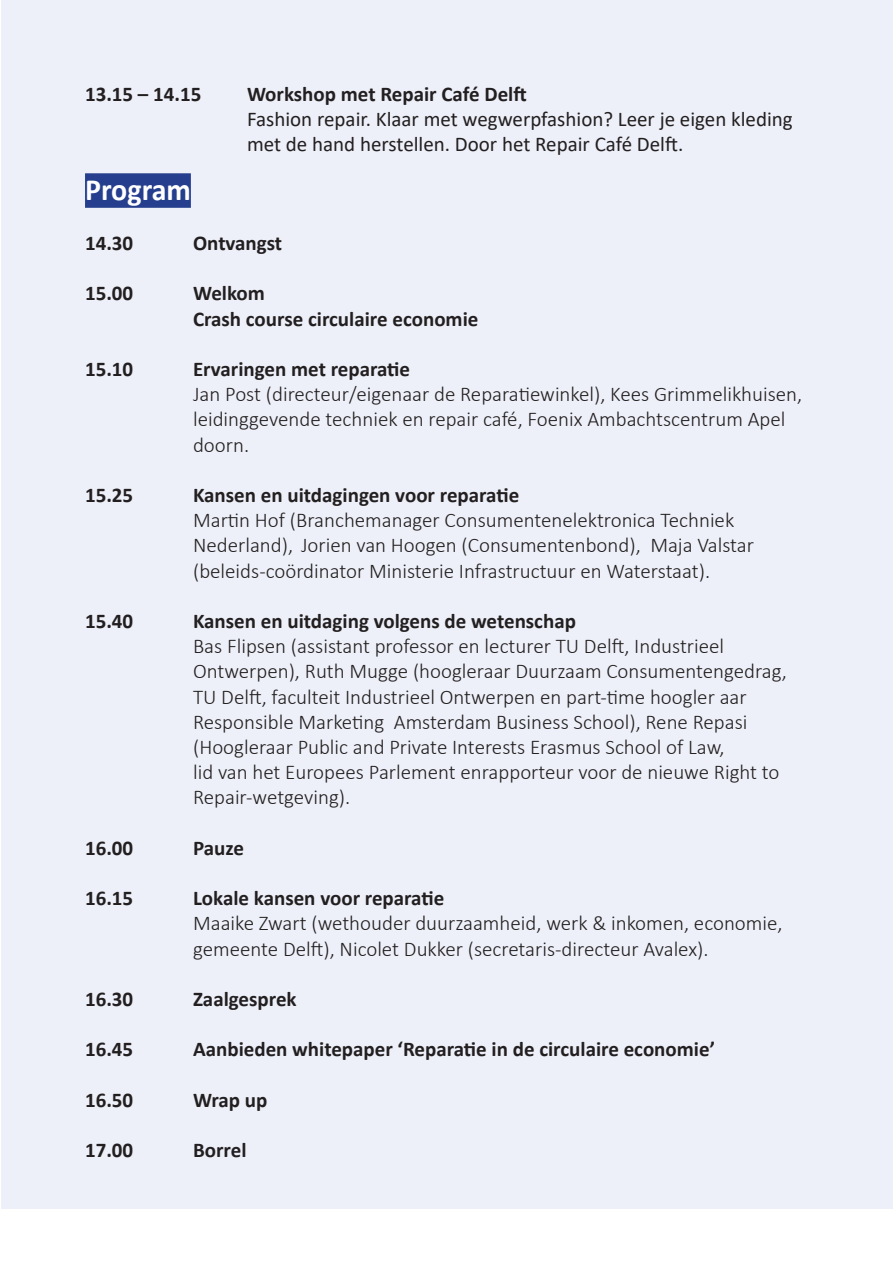
<style>
.page{position:relative;width:893px;height:1263px;background:#fff}
.page>*{position:absolute;margin:0;border:0;box-sizing:border-box;transform-origin:0 0}
.t1{font:700 30.9px "Calibri";color:#fff}
.t2{font:300 21px/25.2px "Calibri";color:#231f20}
.t3{font:700 21px "Calibri";color:#231f20}
.t4{font:21px/25.2px "Calibri";color:#231f20}
</style>
<div class="page">
<div style="left:2px;top:0;width:891px;height:1209px;background:#edf0f9"></div>
<div style="left:85px;top:173px;width:106px;height:35px;background:#253f8e"></div>
<p class="t3" style="left:85px;top:79px;width:118px">13.15 – 14.15</p>
<p class="t3" style="left:247px;top:79px;width:281px">Workshop met Repair Café Delft</p>
<p class="t4" style="left:247px;top:106px;width:547px">Fashion repair. Klaar met wegwerpfashion? Leer je eigen kleding met de hand herstellen. Door het Repair Café Delft.</p>
<p class="t1" style="left:85px;top:167px;width:107px">Program</p>
<p class="t3" style="left:85px;top:228px;width:50px">14.30</p>
<p class="t3" style="left:193px;top:228px;width:91px">Ontvangst</p>
<p class="t3" style="left:85px;top:279px;width:50px">15.00</p>
<p class="t3" style="left:193px;top:279px;width:73px">Welkom</p>
<p class="t3" style="left:193px;top:304px;width:287px">Crash course circulaire economie</p>
<p class="t3" style="left:85px;top:354px;width:50px">15.10</p>
<p class="t3" style="left:193px;top:354px;width:219px">Ervaringen met reparatie</p>
<p class="t2" style="left:193px;top:381px;width:611px">Jan Post (directeur/eigenaar de Reparatiewinkel), Kees Grimmelikhuisen,</p>
<p class="t2" style="left:193px;top:407px;width:594px">leidinggevende techniek en repair café, Foenix Ambachtscentrum Apel doorn.</p>
<p class="t3" style="left:85px;top:480px;width:50px">15.25</p>
<p class="t3" style="left:193px;top:480px;width:328px">Kansen en uitdagingen voor reparatie</p>
<p class="t2" style="left:193px;top:507px;width:562px">Martin Hof (Branchemanager Consumentenelektronica Techniek<br>Nederland), Jorien van Hoogen (Consumentenbond), Maja Valstar (beleids-coördinator Ministerie Infrastructuur en Waterstaat).</p>
<p class="t3" style="left:85px;top:606px;width:50px">15.40</p>
<p class="t3" style="left:193px;top:606px;width:384px">Kansen en uitdaging volgens de wetenschap</p>
<p class="t2" style="left:193px;top:633px;width:595px">Bas Flipsen (assistant professor en lecturer TU Delft, Industrieel Ontwerpen), Ruth Mugge (hoogleraar Duurzaam Consumentengedrag, TU Delft, faculteit Industrieel Ontwerpen en part-time hoogler aar Responsible Marketing Amsterdam Business School), Rene Repasi (Hoogleraar Public and Private Interests Erasmus School of Law,<br>lid van het Europees Parlement enrapporteur voor de nieuwe Right to Repair-wetgeving).</p>
<p class="t3" style="left:85px;top:833px;width:50px">16.00</p>
<p class="t3" style="left:193px;top:833px;width:52px">Pauze</p>
<p class="t3" style="left:85px;top:883px;width:50px">16.15</p>
<p class="t3" style="left:193px;top:883px;width:253px">Lokale kansen voor reparatie</p>
<p class="t2" style="left:193px;top:911px;width:591px">Maaike Zwart (wethouder duurzaamheid, werk &amp; inkomen, economie, gemeente Delft), Nicolet Dukker (secretaris-directeur Avalex).</p>
<p class="t3" style="left:85px;top:984px;width:50px">16.30</p>
<p class="t3" style="left:193px;top:984px;width:105px">Zaalgesprek</p>
<p class="t3" style="left:85px;top:1035px;width:50px">16.45</p>
<p class="t3" style="left:193px;top:1035px;width:524px">Aanbieden whitepaper ‘Reparatie in de circulaire economie’</p>
<p class="t3" style="left:85px;top:1085px;width:50px">16.50</p>
<p class="t3" style="left:193px;top:1085px;width:76px">Wrap up</p>
<p class="t3" style="left:85px;top:1135px;width:50px">17.00</p>
<p class="t3" style="left:193px;top:1135px;width:55px">Borrel</p>
</div>
